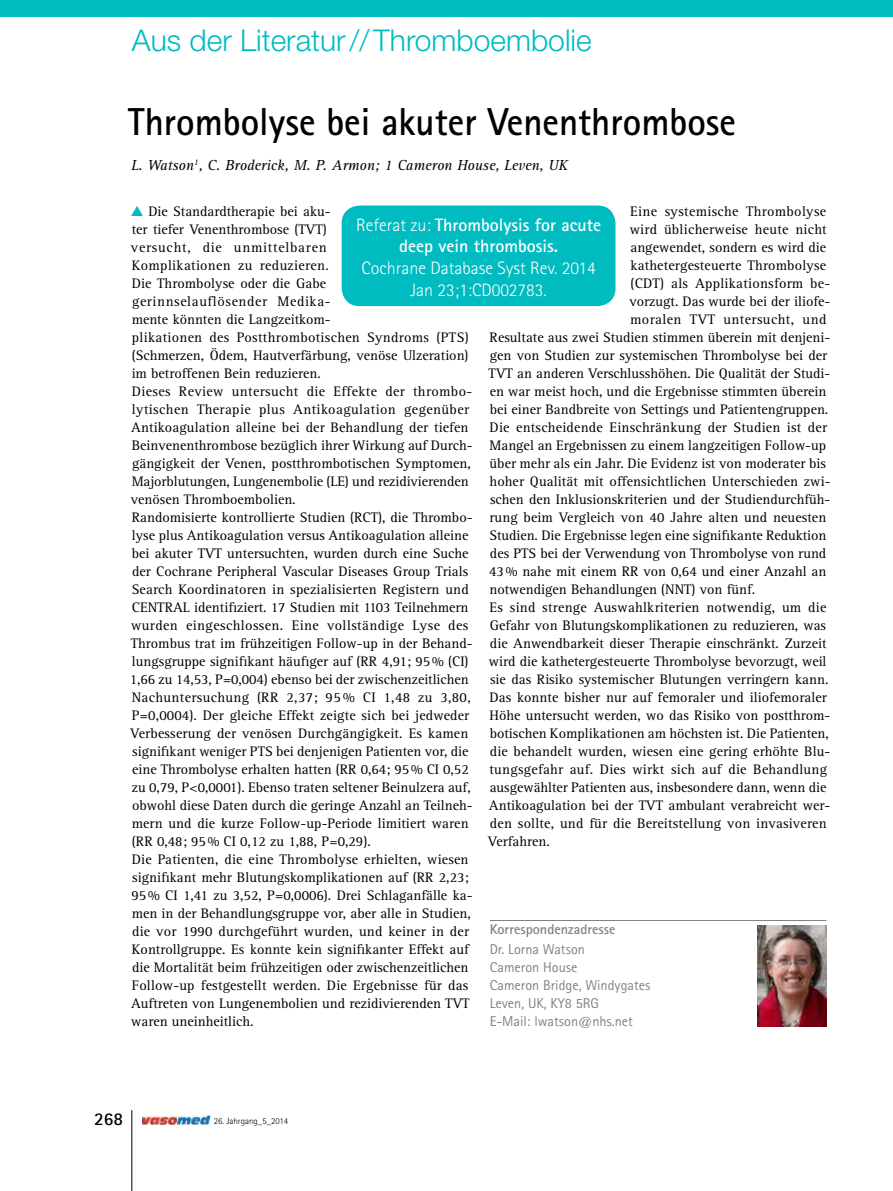
<style>
.page{position:relative;width:893px;height:1191px;background:#fff}
.page>*{position:absolute;margin:0;border:0;box-sizing:border-box;transform-origin:0 0}
.t1{font:700 39px "Rotis Sans Serif Std";color:#000;scale:.95 1}
.t2{font:300 30px "Helvetica Neue LT Std";color:#00bbc0}
.t3{font:700 18px/21.6px "Rotis Sans Serif Std";color:#fff;text-align:center}
.t4{font:300 18px/21.6px "Rotis Sans Serif Std";color:#fff;text-align:center}
.t5{font:700 18px "Rotis Sans Serif Std";color:#000}
.t6{font:italic 15px "Rotis Serif Std";color:#000}
.t7{font:14.25px/18px "Rotis Serif Std";color:#000}
.t8{font:14.25px "Rotis Serif Std";letter-spacing:.02em;color:#000}
.t9{font:14.25px/18px "Rotis Sans Serif Std";color:#808285}
.t10{font:14.25px "Rotis Serif Std";letter-spacing:.025em;color:#000}
.t11{font:14.25px "Rotis Serif Std";letter-spacing:.03em;color:#000}
.t12{font:700 14.25px "Rotis Sans Serif Std";color:#808285}
.t13{font:300 9px "Rotis Sans Serif Std";color:#000}
.s1{color:#00bbc0}
.s2{font-weight:300}
</style>
<div class="page">
<img style="left:142px;top:1115px;width:68px;height:9px">
<hr style="left:132px;top:1110px;width:1px;height:81px;background:#000">
<div style="left:0;top:0;width:893px;height:17px;background:#00bbc0"></div>
<hr style="left:490px;top:920px;width:336px;height:1px;background:#808285">
<div style="left:342px;top:205px;width:273px;height:101px;background:#00bbc0;border-radius:18px"></div>
<img style="left:758px;top:926px;width:68px;height:100px">
<h2 class="t2" style="left:132px;top:22px;width:461px">Aus der Literatur//Thromboembolie</h2>
<h1 class="t1" style="left:128px;top:97px;width:641px">Thrombolyse bei akuter Venenthrombose</h1>
<p class="t6" style="left:131px;top:157px;width:438px">L. Watson<sup>1</sup>, C. Broderick, M. P. Armon; 1 Cameron House, Leven, UK</p>
<p class="t7" style="left:130px;top:203px;width:344px"><span class="s1">▲</span> Die Standardtherapie bei aku-<br>ter tiefer Venenthrombose (TVT)<br>versucht, die unmittelbaren<br>Komplikationen zu reduzieren.<br>Die Thrombolyse oder die Gabe<br>gerinnselauflösender Medika-<br>mente könnten die Langzeitkom-<br>plikationen des Postthrombotischen Syndroms (PTS) (Schmerzen, Ödem, Hautverfärbung, venöse Ulzeration) im betroffenen Bein reduzieren.<br>Dieses Review untersucht die Effekte der thrombo&shy;lytischen Therapie plus Antikoagulation gegenüber Antikoagulation alleine bei der Behandlung der tiefen Beinvenenthrombose bezüglich ihrer Wirkung auf Durch&shy;gängigkeit der Venen, postthrombotischen Symptomen, Majorblutungen, Lungenembolie (LE) und rezidivierenden venösen Thromboembolien.<br>Randomisierte kontrollierte Studien (RCT), die Thrombo&shy;lyse plus Antikoagulation versus Antikoagulation alleine bei akuter TVT untersuchten, wurden durch eine Suche der Cochrane Peripheral Vascular Diseases Group Trials Search Koordinatoren in spezialisierten Registern und CENTRAL identifiziert. 17 Studien mit 1103 Teilnehmern wurden eingeschlossen. Eine vollständige Lyse des Thrombus trat im frühzeitigen Follow-up in der Behand&shy;lungsgruppe signifikant häufiger auf (RR 4,91; 95% (CI)<br>1,66 zu 14,53, P=0,004) ebenso bei der zwischenzeitlichen Nachuntersuchung (RR 2,37; 95 % CI 1,48 zu 3,80, P=0,0004). Der gleiche Effekt zeigte sich bei jedweder Verbesserung der venösen Durchgängigkeit. Es kamen signifikant weniger PTS bei denjenigen Patienten vor, die eine Thrombolyse erhalten hatten (RR 0,64; 95% CI 0,52 zu 0,79, P&lt;0,0001). Ebenso traten seltener Beinulzera auf, obwohl diese Daten durch die geringe Anzahl an Teilneh&shy;mern und die kurze Follow-up-Periode limitiert waren (RR 0,48; 95% CI 0,12 zu 1,88, P=0,29).<br>Die Patienten, die eine Thrombolyse erhielten, wiesen signifikant mehr Blutungskomplikationen auf (RR 2,23; 95% CI 1,41 zu 3,52, P=0,0006). Drei Schlaganfälle ka&shy;men in der Behandlungsgruppe vor, aber alle in Studien, die vor 1990 durchgeführt wurden, und keiner in der Kontrollgruppe. Es konnte kein signifikanter Effekt auf die Mortalität beim frühzeitigen oder zwischenzeitlichen Follow-up festgestellt werden. Die Ergebnisse für das Auftreten von Lungenembolien und rezidivierenden TVT waren uneinheitlich.</p>
<p class="t10" style="left:630px;top:203px;width:197px">Eine systemische Thrombolyse</p>
<p class="t3" style="left:356px;top:213px;width:246px"><span class="s2">Referat zu:</span> Thrombolysis for acute deep vein thrombosis.</p>
<p class="t4" style="left:361px;top:257px;width:236px">Cochrane Database Syst Rev. 2014<br>Jan 23;1:CD002783.</p>
<p class="t8" style="left:630px;top:221px;width:199px">wird üblicherweise heute nicht</p>
<p class="t7" style="left:630px;top:239px;width:197px">angewendet, sondern es wird die</p>
<p class="t7" style="left:630px;top:257px;width:197px">kathetergesteuerte Thrombolyse</p>
<p class="t8" style="left:630px;top:275px;width:201px">(CDT) als Applikationsform be-</p>
<p class="t7" style="left:629px;top:293px;width:202px">vorzugt. Das wurde bei der iliofe-</p>
<p class="t11" style="left:630px;top:311px;width:198px">moralen TVT untersucht, und</p>
<p class="t7" style="left:490px;top:329px;width:342px">Resultate aus zwei Studien stimmen überein mit denjeni-</p>
<p class="t7" style="left:490px;top:347px;width:339px">gen von Studien zur systemischen Thrombolyse bei der</p>
<p class="t7" style="left:489px;top:365px;width:343px">TVT an anderen Verschlusshöhen. Die Qualität der Studi-</p>
<p class="t7" style="left:490px;top:383px;width:338px">en war meist hoch, und die Ergebnisse stimmten überein</p>
<p class="t7" style="left:490px;top:401px;width:340px">bei einer Bandbreite von Settings und Patientengruppen.</p>
<p class="t7" style="left:490px;top:419px;width:339px">Die entscheidende Einschränkung der Studien ist der</p>
<p class="t7" style="left:490px;top:437px;width:338px">Mangel an Ergebnissen zu einem langzeitigen Follow-up</p>
<p class="t7" style="left:490px;top:455px;width:338px">über mehr als ein Jahr. Die Evidenz ist von moderater bis</p>
<p class="t7" style="left:490px;top:473px;width:342px">hoher Qualität mit offensichtlichen Unterschieden zwi-</p>
<p class="t7" style="left:490px;top:491px;width:342px">schen den Inklusionskriterien und der Studiendurchfüh-</p>
<p class="t7" style="left:489px;top:509px;width:338px">rung beim Vergleich von 40 Jahre alten und neuesten</p>
<p class="t7" style="left:489px;top:527px;width:339px">Studien. Die Ergebnisse legen eine signifikante Reduktion</p>
<p class="t7" style="left:490px;top:545px;width:338px">des PTS bei der Verwendung von Thrombolyse von rund</p>
<p class="t7" style="left:489px;top:563px;width:339px">43% nahe mit einem RR von 0,64 und einer Anzahl an</p>
<p class="t7" style="left:489px;top:581px;width:267px">notwendigen Behandlungen (NNT) von fünf.</p>
<p class="t8" style="left:490px;top:599px;width:338px">Es sind strenge Auswahlkriterien notwendig, um die</p>
<p class="t7" style="left:490px;top:617px;width:338px">Gefahr von Blutungskomplikationen zu reduzieren, was</p>
<p class="t7" style="left:490px;top:635px;width:338px">die Anwendbarkeit dieser Therapie einschränkt. Zurzeit</p>
<p class="t7" style="left:489px;top:653px;width:339px">wird die kathetergesteuerte Thrombolyse bevorzugt, weil</p>
<p class="t7" style="left:490px;top:671px;width:340px">sie das Risiko systemischer Blutungen verringern kann.</p>
<p class="t7" style="left:490px;top:689px;width:339px">Das konnte bisher nur auf femoraler und iliofemoraler</p>
<p class="t7" style="left:490px;top:707px;width:342px">Höhe untersucht werden, wo das Risiko von postthrom-</p>
<p class="t7" style="left:490px;top:725px;width:341px">botischen Komplikationen am höchsten ist. Die Patienten,</p>
<p class="t7" style="left:490px;top:743px;width:342px">die behandelt wurden, wiesen eine gering erhöhte Blu-</p>
<p class="t7" style="left:490px;top:761px;width:339px">tungsgefahr auf. Dies wirkt sich auf die Behandlung</p>
<p class="t7" style="left:490px;top:779px;width:338px">ausgewählter Patienten aus, insbesondere dann, wenn die</p>
<p class="t7" style="left:489px;top:797px;width:343px">Antikoagulation bei der TVT ambulant verabreicht wer-</p>
<p class="t7" style="left:490px;top:815px;width:338px">den sollte, und für die Bereitstellung von invasiveren</p>
<p class="t7" style="left:488px;top:833px;width:63px">Verfahren.</p>
<p class="t12" style="left:490px;top:919px;width:127px">Korrespondenzadresse</p>
<p class="t9" style="left:490px;top:940px;width:162px">Dr. Lorna Watson<br>Cameron House<br>Cameron Bridge, Windygates<br>Leven, UK, KY8 5RG<br>E-Mail: lwatson@nhs.net</p>
<p class="t5" style="left:94px;top:1107px;width:30px">268</p>
<p class="t13" style="left:214px;top:1115px;width:76px">26. Jahrgang_5_2014</p>
</div>
